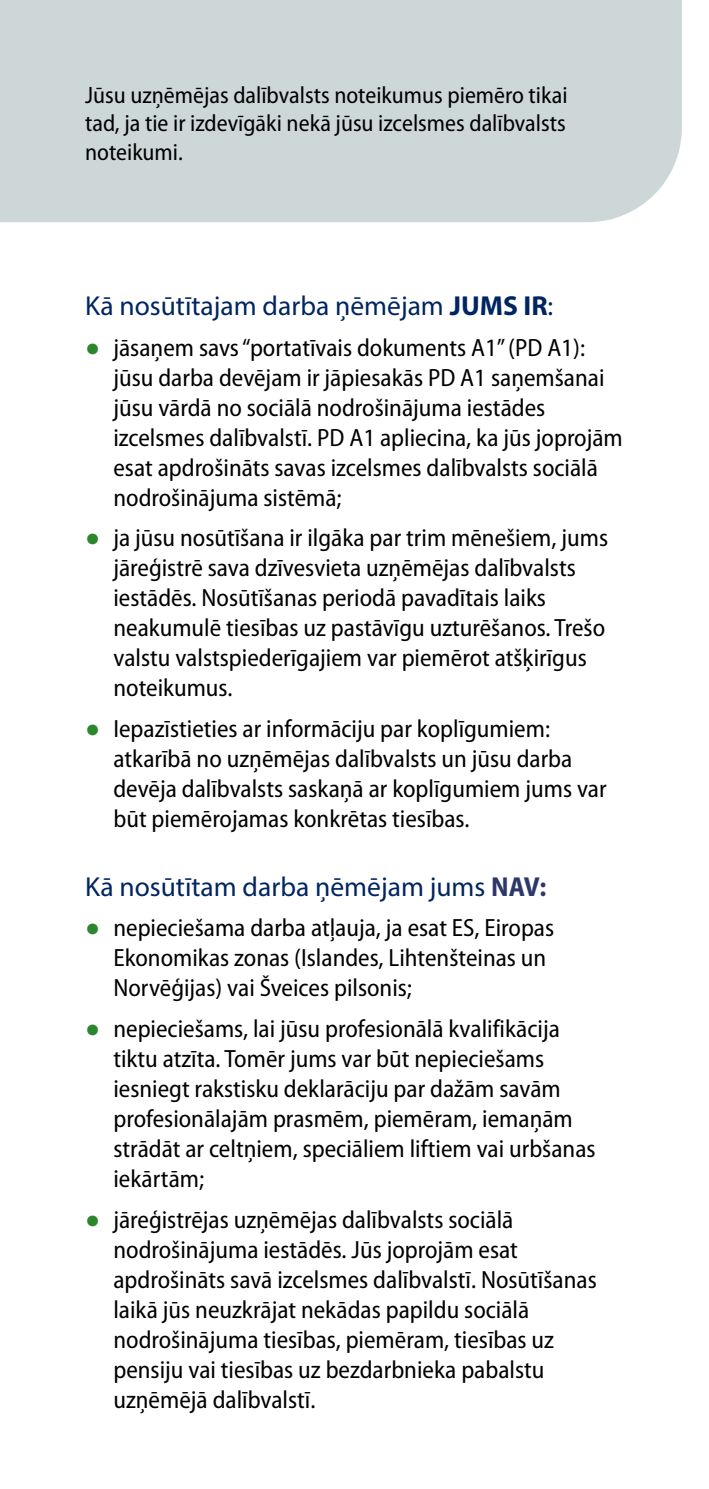
<style>
.page{position:relative;width:709px;height:1489px;background:#fff}
.page>*{position:absolute;margin:0;border:0;box-sizing:border-box;transform-origin:0 0}
.title_2{font:27.5px "Myriad Pro";color:#002561}
.t1{font:semi-condensed 25px/30px "Myriad Pro";color:#000}
.body{font:semi-condensed 23.75px/28.5px "Myriad Pro";color:#000;text-align:justify}
.s1{font-weight:700}
.s2{font-family:"Arial";font-stretch:normal;color:#2c862d}
.s3{font-weight:700;font-stretch:semi-condensed;color:#2d386a}
</style>
<div class="page">
<div style="left:0;top:0;width:682px;height:222px;background:#cdd7d7"></div>
<p class="body" style="left:85px;top:81px;width:484px">Jūsu uzņēmējas dalībvalsts noteikumus piemēro tikai tad, ja tie ir izdevīgāki nekā jūsu izcelsmes dalībvalsts noteikumi.</p>
<h2 class="title_2" style="left:85px;top:289px;width:470px">Kā nosūtītajam darba ņēmējam <span class="s1">JUMS IR</span>:</h2>
<p class="t1" style="left:113px;top:333px;width:511px;text-indent:-28px"><span class="s2">●</span> jāsaņem savs “portatīvais dokuments A1” (PD A1): jūsu darba devējam ir jāpiesakās PD A1 saņemšanai jūsu vārdā no sociālā nodrošinājuma iestādes izcelsmes dalībvalstī. PD A1 apliecina, ka jūs joprojām esat apdrošināts savas izcelsmes dalībvalsts sociālā nodrošinājuma sistēmā;</p>
<p class="t1" style="left:113px;top:523px;width:496px;text-indent:-28px"><span class="s2">●</span> ja jūsu nosūtīšana ir ilgāka par trim mēnešiem, jums jāreģistrē sava dzīvesvieta uzņēmējas dalībvalsts iestādēs. Nosūtīšanas periodā pavadītais laiks neakumulē tiesības uz pastāvīgu uzturēšanos. Trešo valstu valstspiederīgajiem var piemērot atšķirīgus noteikumus.</p>
<p class="t1" style="left:113px;top:714px;width:494px;text-indent:-28px"><span class="s2">●</span> Iepazīstieties ar informāciju par koplīgumiem: atkarībā no uzņēmējas dalībvalsts un jūsu darba devēja dalībvalsts saskaņā ar koplīgumiem jums var būt piemērojamas konkrētas tiesības.</p>
<h2 class="title_2" style="left:85px;top:869px;width:463px">Kā nosūtītam darba ņēmējam jums <span class="s3">NAV:</span></h2>
<p class="t1" style="left:113px;top:913px;width:442px;text-indent:-28px"><span class="s2">●</span> nepieciešama darba atļauja, ja esat ES, Eiropas<br>Ekonomikas zonas (Islandes, Lihtenšteinas un<br>Norvēģijas) vai Šveices pilsonis;</p>
<p class="t1" style="left:113px;top:1013px;width:483px;text-indent:-28px"><span class="s2">●</span> nepieciešams, lai jūsu profesionālā kvalifikācija tiktu atzīta. Tomēr jums var būt nepieciešams iesniegt rakstisku deklarāciju par dažām savām profesionālajām prasmēm, piemēram, iemaņām strādāt ar celtņiem, speciāliem liftiem vai urbšanas iekārtām;</p>
<p class="t1" style="left:113px;top:1204px;width:485px;text-indent:-28px"><span class="s2">●</span> jāreģistrējas uzņēmējas dalībvalsts sociālā nodrošinājuma iestādēs. Jūs joprojām esat apdrošināts savā izcelsmes dalībvalstī. Nosūtīšanas laikā jūs neuzkrājat nekādas papildu sociālā nodrošinājuma tiesības, piemēram, tiesības uz pensiju vai tiesības uz bezdarbnieka pabalstu uzņēmējā dalībvalstī.</p>
</div>
